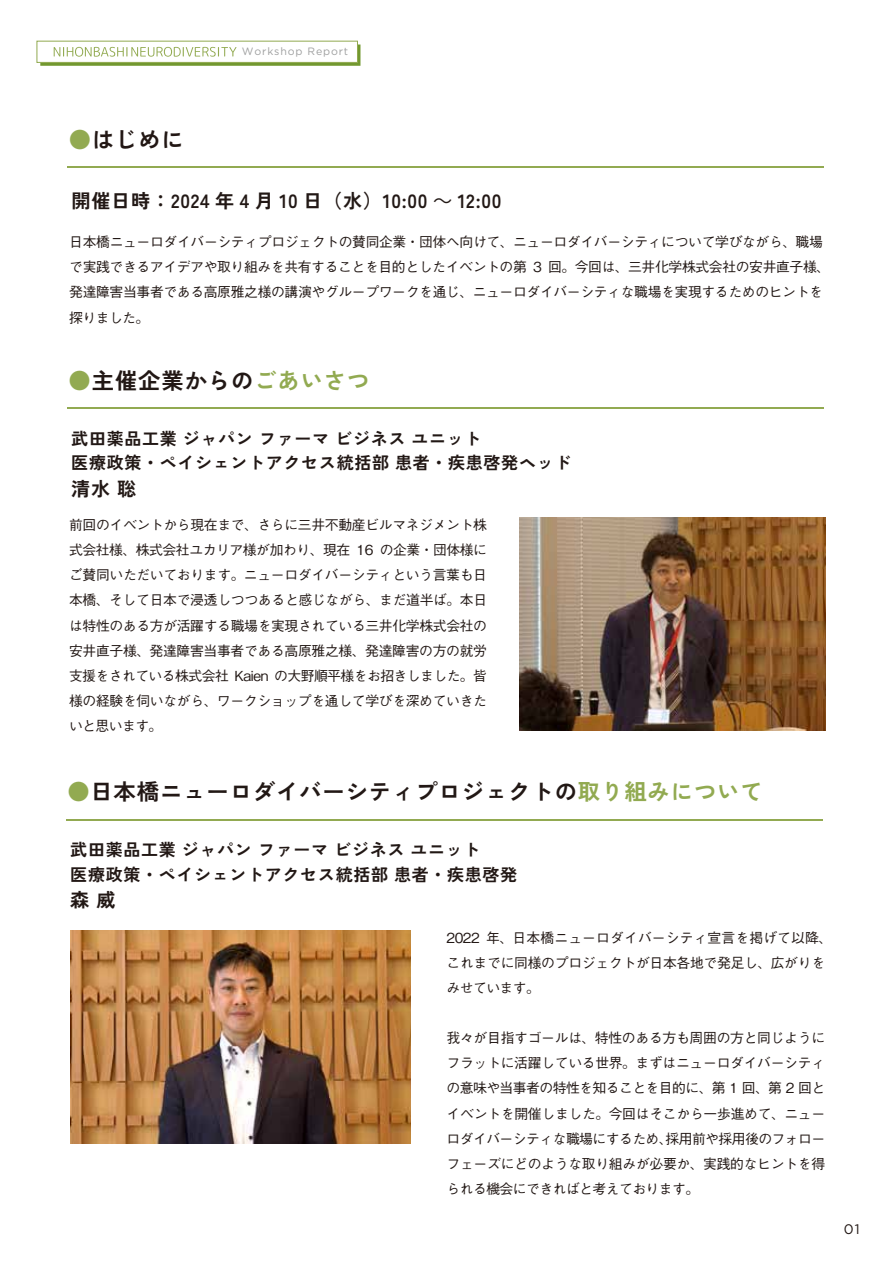
<style>
.page{position:relative;width:893px;height:1263px;background:#fff}
.page>*{position:absolute;margin:0;border:0;box-sizing:border-box;transform-origin:0 0}
.t1{font:700 22.35px "Zen Kaku Gothic New";letter-spacing:.04em;color:#221815}
.t2{font:700 22.35px "Zen Kaku Gothic New";color:#221714}
.t3{font:700 19.2px "Zen Kaku Gothic New";letter-spacing:.04em;color:#221815}
.t4{font:700 16.95px/24.6px "Zen Kaku Gothic New";letter-spacing:.04em;color:#221815}
.t5{font:500 13.8px/25px "Gothic BBB Pro";letter-spacing:-.025em;color:#221815}
.t6{font:13.8px "Gotham";color:#221815}
.t7{font:10.65px "Gotham";letter-spacing:.08em;color:#9fa0a0}
.s1{color:#92aa51}
.s2{font-family:"Koz Go Pr 6 N";font-weight:400}
</style>
<div class="page">
<hr style="left:67px;top:166px;width:757px;height:2px;background:#92aa51">
<hr style="left:67px;top:407px;width:757px;height:2px;background:#92aa51">
<hr style="left:66px;top:819px;width:757px;height:1px;background:#92aa51">
<img style="left:70px;top:930px;width:340px;height:213px">
<img style="left:519px;top:518px;width:306px;height:212px">
<svg style="left:36px;top:40px;width:324px;height:26px"></svg>
<p class="t7" style="left:242px;top:45px;width:108px">Workshop Report</p>
<h1 class="t2" style="left:69px;top:126px;width:117px"><span class="s1">●</span>はじめに</h1>
<h2 class="t3" style="left:72px;top:189px;width:431px">開催日時：2024 年 4 月 10 日（水）10:00 <span class="s2">～</span> 12:00</h2>
<p class="t5" style="left:69px;top:228px;width:762px">日本橋ニューロダイバーシティプロジェクトの賛同企業・団体へ向けて、ニューロダイバーシティについて学びながら、職場で実践できるアイデアや取り組みを共有することを目的としたイベントの第 3 回。今回は、三井化学株式会社の安井直子様、発達障害当事者である高原雅之様の講演やグループワークを通じ、ニューロダイバーシティな職場を実現するためのヒントを探りました。</p>
<h1 class="t1" style="left:69px;top:367px;width:302px"><span class="s1">●</span>主催企業からの<span class="s1">ごあいさつ</span></h1>
<p class="t4" style="left:71px;top:426px;width:502px">武田薬品工業 ジャパン ファーマ ビジネス ユニット<br>医療政策・ペイシェントアクセス統括部 患者・疾患啓発ヘッド</p>
<h2 class="t3" style="left:71px;top:477px;width:67px">清水 聡</h2>
<p class="t5" style="left:69px;top:511px;width:420px;text-align:justify">前回のイベントから現在まで、さらに三井不動産ビルマネジメント株式会社様、株式会社ユカリア様が加わり、現在 16 の企業・団体様にご賛同いただいております。ニューロダイバーシティという言葉も日本橋、そして日本で浸透しつつあると感じながら、まだ道半ば。本日は特性のある方が活躍する職場を実現されている三井化学株式会社の安井直子様、発達障害当事者である高原雅之様、発達障害の方の就労支援をされている株式会社 Kaien の大野順平様をお招きしました。皆様の経験を伺いながら、ワークショップを通して学びを深めていきたいと思います。</p>
<h1 class="t1" style="left:68px;top:778px;width:697px"><span class="s1">●</span>日本橋ニューロダイバーシティプロジェクトの<span class="s1">取り組みについて</span></h1>
<p class="t4" style="left:70px;top:837px;width:448px">武田薬品工業 ジャパン ファーマ ビジネス ユニット<br>医療政策・ペイシェントアクセス統括部 患者・疾患啓発</p>
<h2 class="t3" style="left:70px;top:888px;width:47px">森 威</h2>
<p class="t5" style="left:447px;top:923px;width:387px">2022 年、日本橋ニューロダイバーシティ宣言を掲げて以降、これまでに同様のプロジェクトが日本各地で発足し、広がりをみせています。</p>
<p class="t5" style="left:447px;top:1024px;width:380px;text-align:justify">我々が目指すゴールは、特性のある方も周囲の方と同じようにフラットに活躍している世界。まずはニューロダイバーシティの意味や当事者の特性を知ることを目的に、第 1 回、第 2 回とイベントを開催しました。今回はそこから一歩進めて、ニューロダイバーシティな職場にするため、採用前や採用後のフォローフェーズにどのような取り組みが必要か、実践的なヒントを得られる機会にできればと考えております。</p>
<p class="t6" style="left:844px;top:1220px;width:17px">01</p>
</div>
